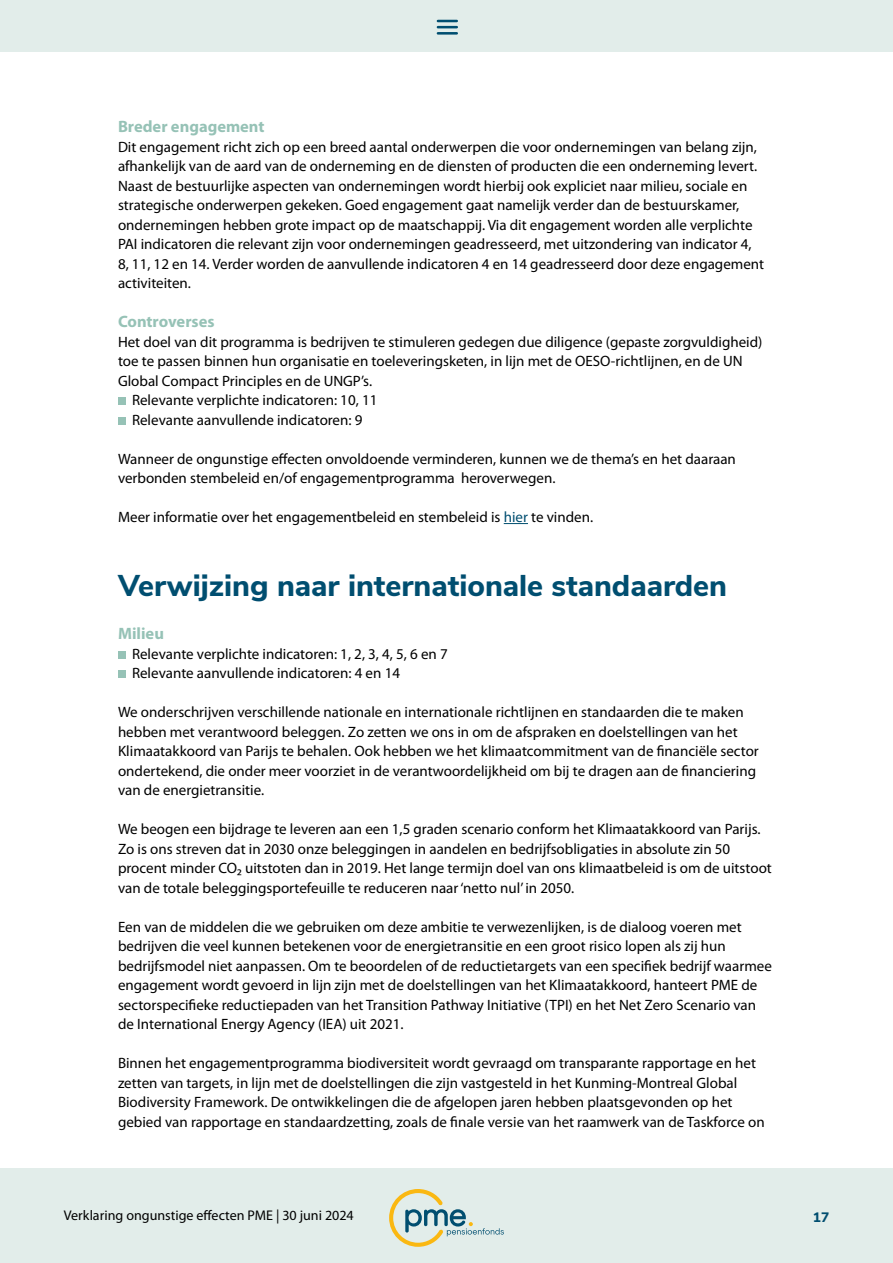
<style>
.page{position:relative;width:893px;height:1263px;background:#fff}
.page>*{position:absolute;margin:0;border:0;box-sizing:border-box;transform-origin:0 0}
.t1{font:800 30px "Nunito Sans";color:#004e70}
.t2{font:700 16.5px "Myriad Pro";color:#96c2b6}
.t3{font:15px/19.5px "Myriad Pro";color:#000}
.t4{font:14.1px "Myriad Pro";color:#000}
.t5{font:800 13.65px "Nunito Sans";color:#004e70}
.s1{color:#004e70}
</style>
<div class="page">
<div style="left:0;top:0;width:893px;height:51px;background:#e2edea"></div>
<svg style="left:438px;top:20px;width:19px;height:8px"></svg>
<hr style="left:438px;top:32px;width:19px;height:3px;background:#004e70">
<div style="left:0;top:1169px;width:893px;height:94px;background:#e2edea"></div>
<svg style="left:389px;top:1189px;width:115px;height:58px"></svg>
<svg style="left:504px;top:523px;width:24px;height:1px"></svg>
<div style="left:118px;top:397px;width:8px;height:8px;background:#96c2b6"></div>
<div style="left:118px;top:417px;width:8px;height:7px;background:#96c2b6"></div>
<div style="left:118px;top:651px;width:8px;height:7px;background:#96c2b6"></div>
<div style="left:118px;top:670px;width:8px;height:8px;background:#96c2b6"></div>
<p class="t2" style="left:118px;top:116px;width:148px">Breder engagement</p>
<p class="t3" style="left:118px;top:136px;width:648px">Dit engagement richt zich op een breed aantal onderwerpen die voor ondernemingen van belang zijn, afhankelijk van de aard van de onderneming en de diensten of producten die een onderneming levert.<br>Naast de bestuurlijke aspecten van ondernemingen wordt hierbij ook expliciet naar milieu, sociale en strategische onderwerpen gekeken. Goed engagement gaat namelijk verder dan de bestuurskamer, ondernemingen hebben grote impact op de maatschappij. Via dit engagement worden alle verplichte PAI indicatoren die relevant zijn voor ondernemingen geadresseerd, met uitzondering van indicator 4, 8, 11, 12 en 14. Verder worden de aanvullende indicatoren 4 en 14 geadresseerd door deze engagement activiteiten.</p>
<p class="t2" style="left:118px;top:311px;width:98px">Controverses</p>
<p class="t3" style="left:118px;top:331px;width:646px">Het doel van dit programma is bedrijven te stimuleren gedegen due diligence (gepaste zorgvuldigheid)</p>
<p class="t3" style="left:118px;top:351px;width:626px">toe te passen binnen hun organisatie en toeleveringsketen, in lijn met de OESO-richtlijnen, en de UN</p>
<p class="t3" style="left:118px;top:370px;width:256px">Global Compact Principles en de UNGP’s.</p>
<p class="t3" style="left:132px;top:390px;width:247px">Relevante verplichte indicatoren: 10, 11</p>
<p class="t3" style="left:132px;top:409px;width:232px">Relevante aanvullende indicatoren: 9</p>
<p class="t3" style="left:118px;top:448px;width:619px">Wanneer de ongunstige effecten onvoldoende verminderen, kunnen we de thema’s en het daaraan verbonden stembeleid en/of engagementprogramma heroverwegen.</p>
<p class="t3" style="left:118px;top:507px;width:477px">Meer informatie over het engagementbeleid en stembeleid is <span class="s1">hier</span> te vinden.</p>
<h1 class="t1" style="left:118px;top:563px;width:611px">Verwijzing naar internationale standaarden</h1>
<p class="t2" style="left:118px;top:623px;width:47px">Milieu</p>
<p class="t3" style="left:132px;top:643px;width:317px">Relevante verplichte indicatoren: 1, 2, 3, 4, 5, 6 en 7<br>Relevante aanvullende indicatoren: 4 en 14</p>
<p class="t3" style="left:118px;top:702px;width:642px">We onderschrijven verschillende nationale en internationale richtlijnen en standaarden die te maken hebben met verantwoord beleggen. Zo zetten we ons in om de afspraken en doelstellingen van het Klimaatakkoord van Parijs te behalen. Ook hebben we het klimaatcommitment van de financiële sector ondertekend, die onder meer voorziet in de verantwoordelijkheid om bij te dragen aan de financiering van de energietransitie.</p>
<p class="t3" style="left:118px;top:819px;width:655px">We beogen een bijdrage te leveren aan een 1,5 graden scenario conform het Klimaatakkoord van Parijs.<br>Zo is ons streven dat in 2030 onze beleggingen in aandelen en bedrijfsobligaties in absolute zin 50 procent minder CO₂ uitstoten dan in 2019. Het lange termijn doel van ons klimaatbeleid is om de uitstoot van de totale beleggingsportefeuille te reduceren naar ‘netto nul’ in 2050.</p>
<p class="t3" style="left:118px;top:916px;width:655px">Een van de middelen die we gebruiken om deze ambitie te verwezenlijken, is de dialoog voeren met bedrijven die veel kunnen betekenen voor de energietransitie en een groot risico lopen als zij hun bedrijfsmodel niet aanpassen. Om te beoordelen of de reductietargets van een specifiek bedrijf waarmee engagement wordt gevoerd in lijn zijn met de doelstellingen van het Klimaatakkoord, hanteert PME de sectorspecifieke reductiepaden van het Transition Pathway Initiative (TPI) en het Net Zero Scenario van de International Energy Agency (IEA) uit 2021.</p>
<p class="t3" style="left:118px;top:1053px;width:648px">Binnen het engagementprogramma biodiversiteit wordt gevraagd om transparante rapportage en het zetten van targets, in lijn met de doelstellingen die zijn vastgesteld in het Kunming-Montreal Global Biodiversity Framework. De ontwikkelingen die de afgelopen jaren hebben plaatsgevonden op het gebied van rapportage en standaardzetting, zoals de finale versie van het raamwerk van de Taskforce on</p>
<p class="t4" style="left:64px;top:1206px;width:292px">Verklaring ongunstige effecten PME | 30 juni 2024</p>
<p class="t5" style="left:813px;top:1207px;width:18px">17</p>
</div>
